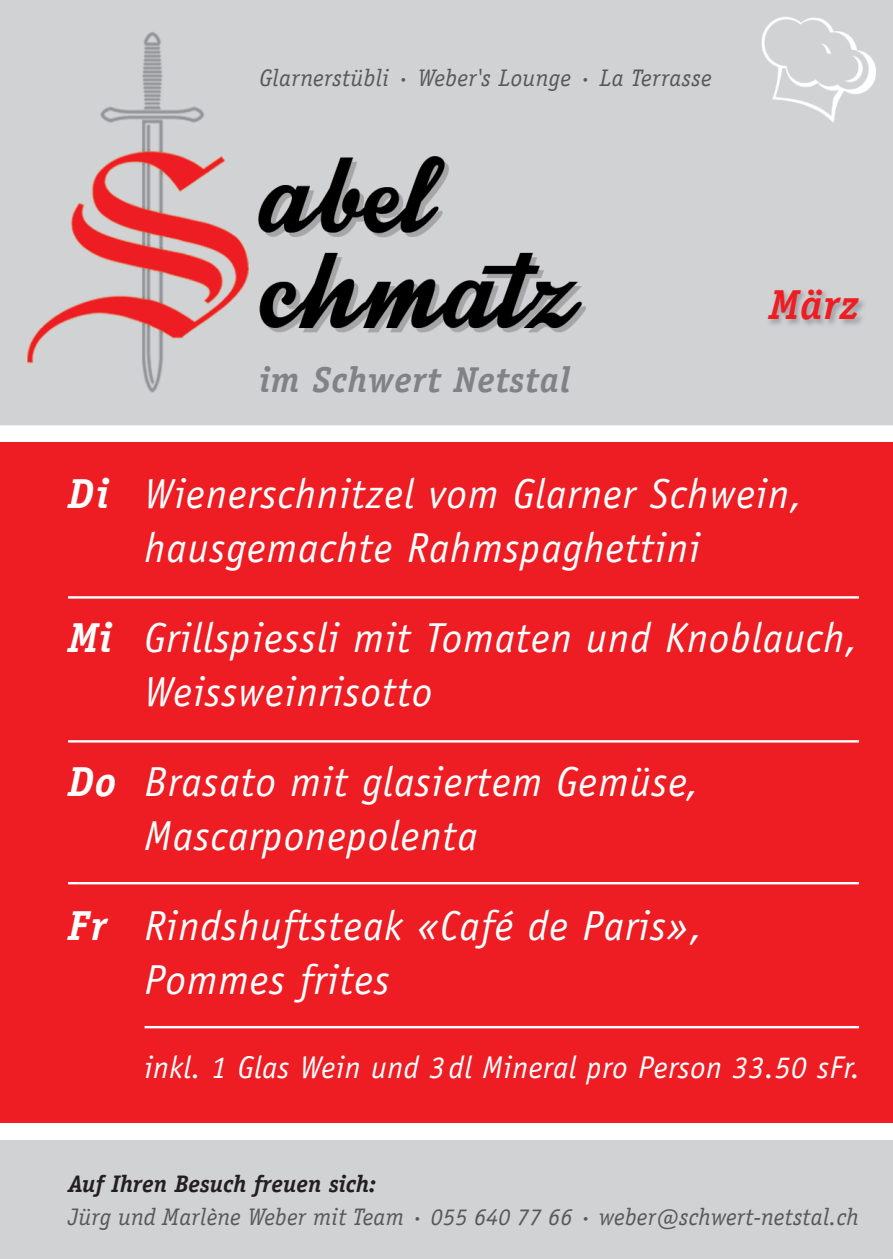
<style>
.page{position:relative;width:893px;height:1259px;background:#fff}
.page>*{position:absolute;margin:0;border:0;box-sizing:border-box;transform-origin:0 0}
.t1{font:italic 42px/54px "Officina Sans";letter-spacing:.025em;color:#fff}
.t2{font:italic 700 42px "Officina Serif";color:#ee1d23}
.t3{font:italic 700 36px "Officina Serif";letter-spacing:.025em;color:#808285}
.t4{font:italic 31.5px "Officina Sans";letter-spacing:.02em;color:#fff}
.t5{font:italic 24px/33px "Officina Serif";letter-spacing:.01em;color:#57585a}
.s1{font-weight:700}
.s2{font-family:"Officina Serif";font-weight:700}
.s3{font-weight:700;color:#231f20}
</style>
<div class="page">
<img style="left:0;top:0;width:893px;height:425px">
<div style="left:0;top:1140px;width:893px;height:119px;background:#d1d2d4"></div>
<div style="left:0;top:442px;width:893px;height:681px;background:#ee1d23"></div>
<img style="left:766px;top:288px;width:100px;height:39px">
<hr style="left:68px;top:882px;width:791px;height:2px;background:#fff">
<hr style="left:145px;top:1026px;width:714px;height:2px;background:#fff">
<hr style="left:68px;top:740px;width:791px;height:2px;background:#fff">
<hr style="left:68px;top:596px;width:791px;height:2px;background:#fff">
<p class="t5" style="left:259px;top:62px;width:454px">Glarnerstübli <span class="s1">·</span> Weber's Lounge <span class="s1">·</span> La Terrasse</p>
<p class="t3" style="left:259px;top:359px;width:313px">im Schwert Netstal</p>
<p class="t2" style="left:769px;top:280px;width:91px">März</p>
<p class="t1" style="left:145px;top:467px;width:659px;text-indent:-77px"><span class="s2">Di</span> Wienerschnitzel vom Glarner Schwein, hausgemachte Rahmspaghettini</p>
<p class="t1" style="left:145px;top:611px;width:715px;text-indent:-77px"><span class="s2">Mi</span> Grillspiessli mit Tomaten und Knoblauch,<br>Weissweinrisotto</p>
<p class="t1" style="left:145px;top:755px;width:556px;text-indent:-77px"><span class="s2">Do</span> Brasato mit glasiertem Gemüse,<br>Mascarponepolenta</p>
<p class="t1" style="left:145px;top:899px;width:559px;text-indent:-77px"><span class="s2">Fr</span> Rindshuftsteak «Café de Paris»,<br>Pommes frites</p>
<p class="t4" style="left:145px;top:1049px;width:718px">inkl. 1 Glas Wein und 3dl Mineral pro Person 33.50 sFr.</p>
<p class="t5" style="left:68px;top:1167px;width:792px"><span class="s3">Auf Ihren Besuch freuen sich:<br></span>Jürg und Marlène Weber mit Team <span class="s1">·</span> 055 640 77 66 <span class="s1">·</span> weber@schwert-netstal.ch</p>
</div>
